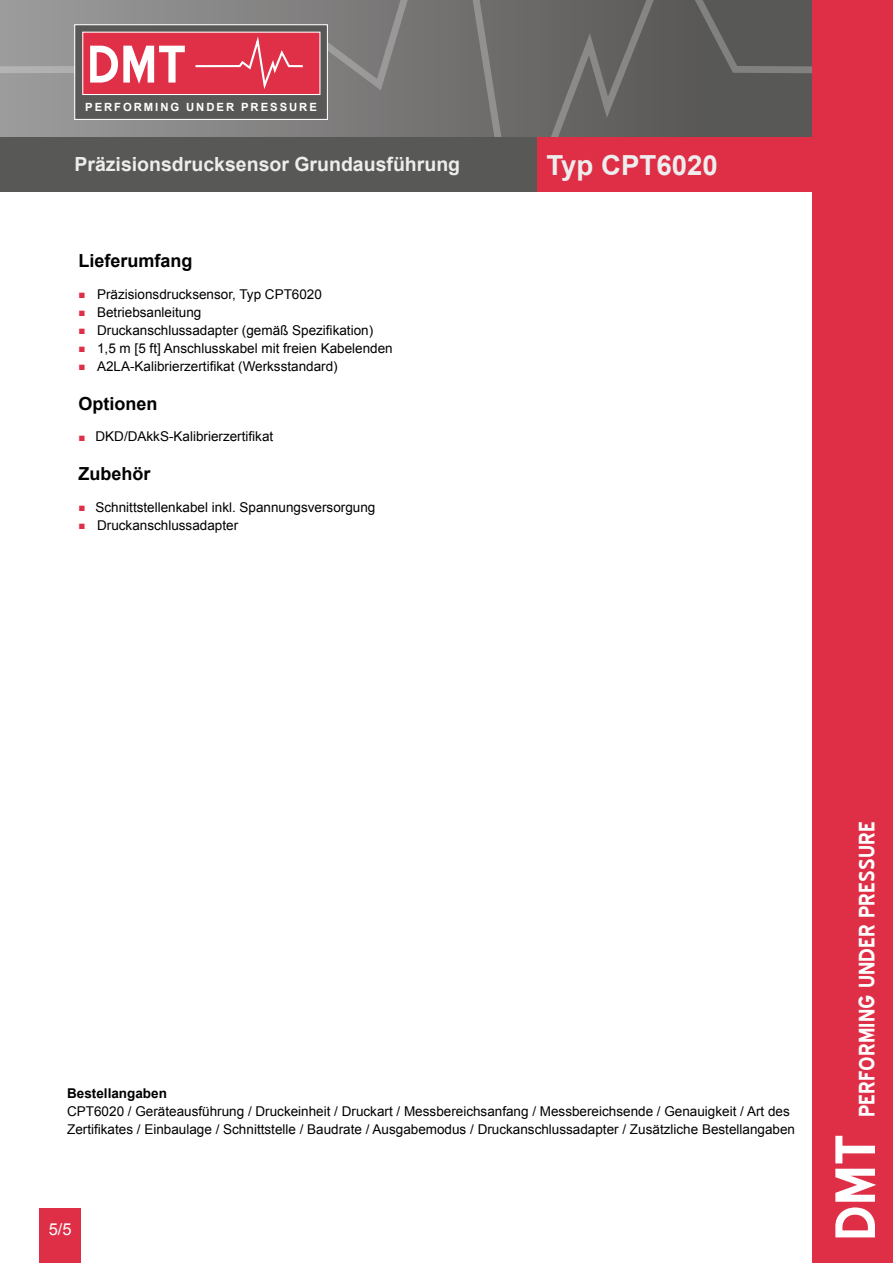
<style>
.page{position:relative;width:893px;height:1263px;background:#fff}
.page>*{position:absolute;margin:0;border:0;box-sizing:border-box;transform-origin:0 0}
.t1{font:700 69px "Blue Highway";color:#fff}
.t2{font:700 64.35px "Blue Highway";color:#fff}
.t3{font:700 27.6px "Arial";color:#ededed}
.t4{font:700 27px "Blue Highway";color:#fff}
.t5{font:700 19.5px "Arial";color:#ededed}
.t6{font:700 18px "Arial";color:#000}
.t7{font:16.5px "Arial";color:#fff}
.t8{font:13.5px/18px "Arial";color:#000}
.t9{font:700 13.5px "Arial";color:#000}
.t10{font:700 11.4px "Arial";letter-spacing:.17em;color:#fff}
.s1{font-size:11.55px;color:#de2f47}
</style>
<div class="page">
<svg style="left:0;top:0;width:812px;height:137px;background:#737271"></svg>
<div style="left:812px;top:0;width:81px;height:1263px;background:#de2f47"></div>
<div style="left:0;top:137px;width:812px;height:55px;background:#585856"></div>
<div style="left:537px;top:137px;width:278px;height:55px;background:#de2f47"></div>
<div style="left:75px;top:25px;width:252px;height:94px;background:#585857"></div>
<div style="left:83px;top:32px;width:237px;height:63px;background:#df3048"></div>
<div style="left:82px;top:32px;width:238px;height:63px;border:1px solid #fff"></div>
<svg style="left:193px;top:32px;width:112px;height:57px"></svg>
<div style="left:74px;top:24px;width:254px;height:96px;border:1px solid #fff"></div>
<div style="left:39px;top:1209px;width:42px;height:54px;background:#de2f47"></div>
<h2 class="t2" style="left:87px;top:35px;width:101px">DMT</h2>
<p class="t10" style="left:85px;top:100px;width:233px">PERFORMING UNDER PRESSURE</p>
<h3 class="t5" style="left:74px;top:151px;width:387px">Präzisionsdrucksensor Grundausführung</h3>
<h3 class="t3" style="left:546px;top:147px;width:173px">Typ CPT6020</h3>
<h3 class="t6" style="left:78px;top:249px;width:116px">Lieferumfang</h3>
<p class="t8" style="left:78px;top:285px;width:245px"><span class="s1">■</span> Präzisionsdrucksensor, Typ CPT6020</p>
<p class="t8" style="left:78px;top:303px;width:124px"><span class="s1">■</span> Betriebsanleitung</p>
<p class="t8" style="left:78px;top:321px;width:296px"><span class="s1">■</span> Druckanschlussadapter (gemäß Spezifikation)</p>
<p class="t8" style="left:78px;top:339px;width:316px"><span class="s1">■</span> 1,5 m [5 ft] Anschlusskabel mit freien Kabelenden</p>
<p class="t8" style="left:78px;top:357px;width:261px"><span class="s1">■</span> A2LA-Kalibrierzertifikat (Werksstandard)</p>
<h3 class="t6" style="left:78px;top:392px;width:81px">Optionen</h3>
<p class="t8" style="left:78px;top:428px;width:196px"><span class="s1">■</span> DKD/DAkkS-Kalibrierzertifikat</p>
<h3 class="t6" style="left:78px;top:462px;width:74px">Zubehör</h3>
<p class="t8" style="left:78px;top:498px;width:298px"><span class="s1">■</span> Schnittstellenkabel inkl. Spannungsversorgung</p>
<p class="t8" style="left:78px;top:516px;width:161px"><span class="s1">■</span> Druckanschlussadapter</p>
<p class="t9" style="left:67px;top:1084px;width:101px">Bestellangaben</p>
<p class="t8" style="left:67px;top:1102px;width:729px">CPT6020 / Geräteausführung / Druckeinheit / Druckart / Messbereichsanfang / Messbereichsende / Genauigkeit / Art des<br>Zertifikates / Einbaulage / Schnittstelle / Baudrate / Ausgabemodus / Druckanschlussadapter / Zusätzliche Bestellangaben</p>
<p class="t7" style="left:49px;top:1218px;width:24px">5/5</p>
<h3 class="t4" style="left:854px;top:1117px;width:297px;rotate:-90deg">PERFORMING UNDER PRESSURE</h3>
<h1 class="t1" style="left:824px;top:1241px;width:108px;rotate:-90deg">DMT</h1>
</div>
